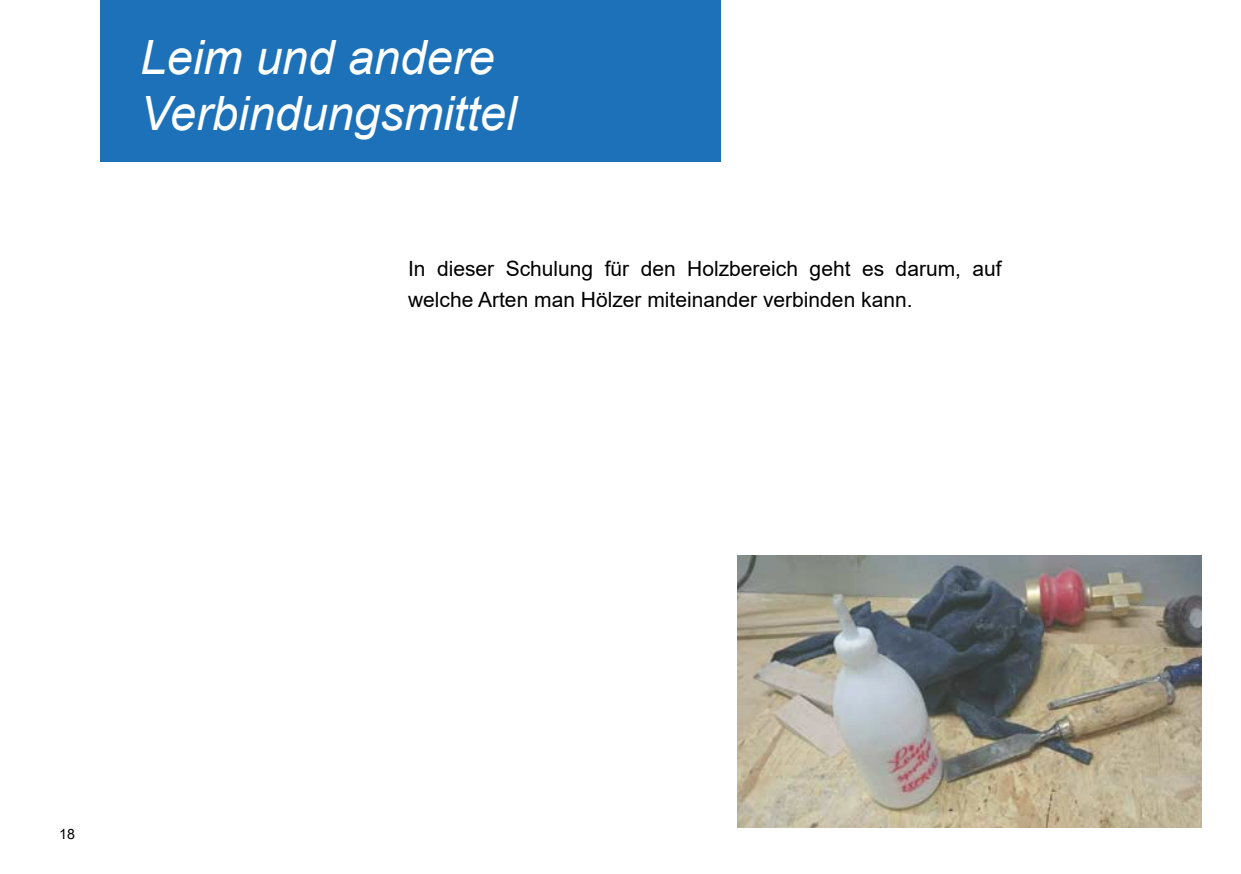
<style>
.page{position:relative;width:1241px;height:874px;background:#fff}
.page>*{position:absolute;margin:0;border:0;box-sizing:border-box;transform-origin:0 0}
.t1{font:italic 47.25px/56.7px "Arial";color:#fff}
.t2{font:21px/31.5px "Arial";color:#000}
.t3{font:14.17px "Arial";color:#000}
</style>
<div class="page">
<div style="left:101px;top:0;width:620px;height:161px;background:#1d71b8"></div>
<img style="left:737px;top:555px;width:463px;height:272px">
<h1 class="t1" style="left:140px;top:29px;width:378px">Leim und andere<br>Verbindungsmittel</h1>
<p class="t2" style="left:408px;top:252px;width:595px">In dieser Schulung für den Holzbereich geht es darum, auf welche Arten man Hölzer miteinander verbinden kann.</p>
<p class="t3" style="left:59px;top:823px;width:17px">18</p>
</div>
